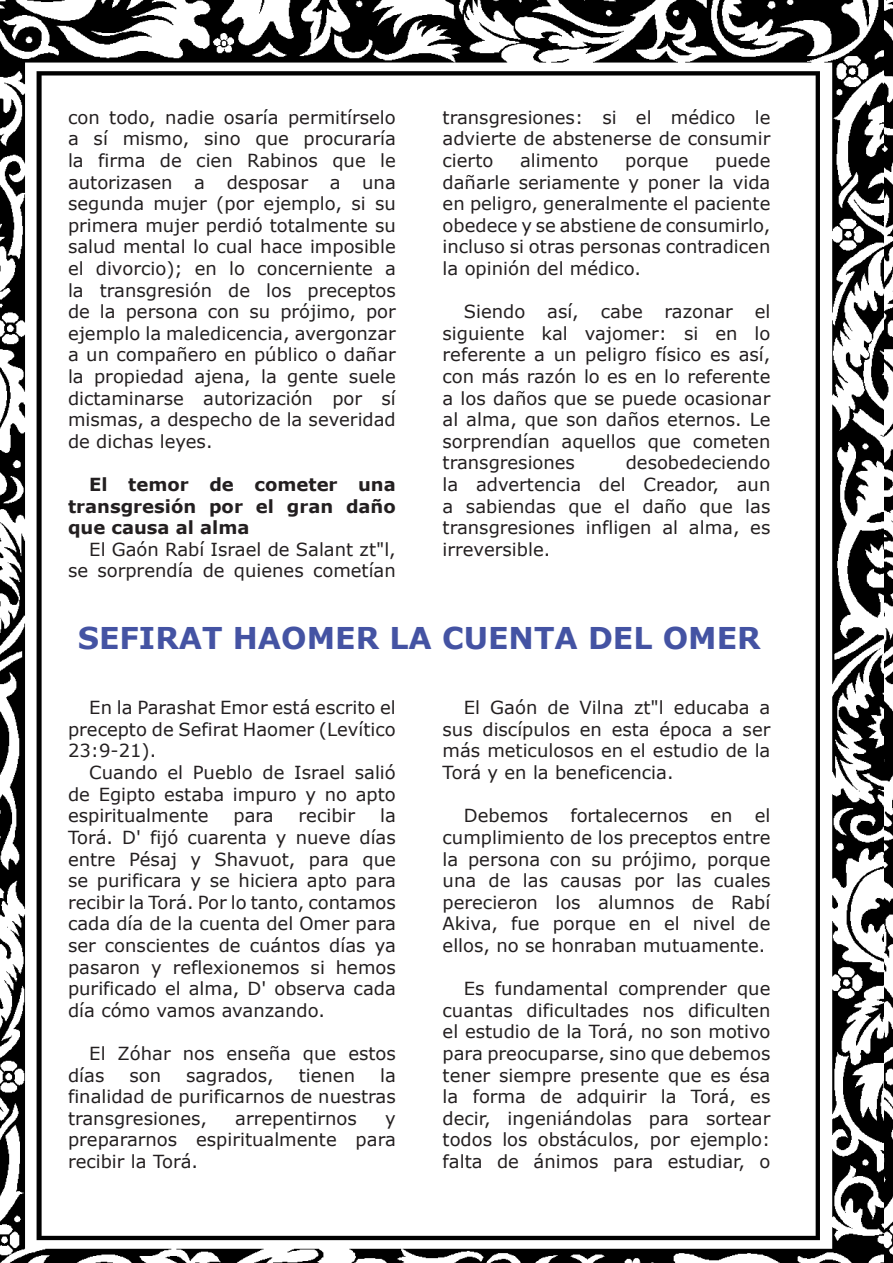
<style>
.page{position:relative;width:893px;height:1263px;background:#fff}
.page>*{position:absolute;margin:0;border:0;box-sizing:border-box;transform-origin:0 0}
.Título_principal{font:700 30px "Verdana";color:#4453a3}
.Texto_2_columnas_84{font:18px/21.6px "Verdana";color:#231f20;text-align:justify}
.Texto_2_columnas_84-2{font:700 18px/21.6px "Verdana";color:#231f20;text-align:justify}
</style>
<div class="page">
<img style="left:0;top:0;width:893px;height:1263px">
<p class="Texto_2_columnas_84" style="left:68px;top:106px;width:329px">con todo, nadie osaría permitírselo a sí mismo, sino que procuraría la firma de cien Rabinos que le autorizasen a desposar a una segunda mujer (por ejemplo, si su primera mujer perdió totalmente su salud mental lo cual hace imposible el divorcio); en lo concerniente a la transgresión de los preceptos de la persona con su prójimo, por ejemplo la maledicencia, avergonzar a un compañero en público o dañar la propiedad ajena, la gente suele dictaminarse autorización por sí mismas, a despecho de la severidad de dichas leyes.</p>
<p class="Texto_2_columnas_84-2" style="left:68px;top:473px;width:329px;text-indent:21px">El temor de cometer una transgresión por el gran daño que causa al alma</p>
<p class="Texto_2_columnas_84" style="left:68px;top:538px;width:329px;text-align:right">El Gaón Rabí Israel de Salant zt"l, se sorprendía de quienes cometían</p>
<p class="Texto_2_columnas_84" style="left:443px;top:106px;width:329px">transgresiones: si el médico le advierte de abstenerse de consumir cierto</p>
<p class="Texto_2_columnas_84" style="left:443px;top:149px;width:329px;text-indent:273px">puede dañarle seriamente y poner la vida en peligro, generalmente el paciente obedece y se abstiene de consumirlo, incluso si otras personas contradicen la opinión del médico.</p>
<p class="Texto_2_columnas_84" style="left:443px;top:301px;width:329px;text-indent:21px">Siendo así, cabe razonar el siguiente kal vajomer: si en lo referente a un peligro físico es así, con más razón lo es en lo referente a los daños que se puede ocasionar al alma, que son daños eternos. Le sorprendían aquellos que cometen transgresiones</p>
<p class="Texto_2_columnas_84" style="left:520px;top:149px;width:80px">alimento</p>
<p class="Texto_2_columnas_84" style="left:625px;top:149px;width:65px">porque</p>
<p class="Texto_2_columnas_84" style="left:443px;top:452px;width:329px;text-indent:183px">desobedeciendo la advertencia del Creador, aun a sabiendas que el daño que las transgresiones infligen al alma, es irreversible.</p>
<p class="Título_principal" style="left:78px;top:617px;width:684px">SEFIRAT HAOMER LA CUENTA DEL OMER</p>
<p class="Texto_2_columnas_84" style="left:68px;top:697px;width:329px;text-indent:21px">En la Parashat Emor está escrito el precepto de Sefirat Haomer (Levítico 23:9-21).</p>
<p class="Texto_2_columnas_84" style="left:68px;top:761px;width:329px;text-indent:21px">Cuando el Pueblo de Israel salió de Egipto estaba impuro y no apto espiritualmente</p>
<p class="Texto_2_columnas_84" style="left:68px;top:805px;width:329px;text-indent:312px">la Torá. D' fijó cuarenta y nueve días entre Pésaj y Shavuot, para que se purificara y se hiciera apto para recibir la Torá. Por lo tanto, contamos cada día de la cuenta del Omer para ser conscientes de cuántos días ya pasaron y reflexionemos si hemos purificado el alma, D' observa cada día cómo vamos avanzando.</p>
<p class="Texto_2_columnas_84" style="left:68px;top:1042px;width:329px;text-indent:21px">El Zóhar nos enseña que estos días</p>
<p class="Texto_2_columnas_84" style="left:233px;top:805px;width:42px">para</p>
<p class="Texto_2_columnas_84" style="left:299px;top:805px;width:58px">recibir</p>
<p class="Texto_2_columnas_84" style="left:68px;top:1064px;width:329px;text-indent:312px">la finalidad de purificarnos de nuestras transgresiones,</p>
<p class="Texto_2_columnas_84" style="left:129px;top:1064px;width:33px">son</p>
<p class="Texto_2_columnas_84" style="left:186px;top:1064px;width:89px">sagrados,</p>
<p class="Texto_2_columnas_84" style="left:299px;top:1064px;width:58px">tienen</p>
<p class="Texto_2_columnas_84" style="left:235px;top:1107px;width:123px">arrepentirnos</p>
<p class="Texto_2_columnas_84" style="left:68px;top:1107px;width:329px;text-indent:317px">y prepararnos espiritualmente para recibir la Torá.</p>
<p class="Texto_2_columnas_84" style="left:443px;top:697px;width:329px;text-indent:21px">El Gaón de Vilna zt"l educaba a sus discípulos en esta época a ser más meticulosos en el estudio de la Torá y en la beneficencia.</p>
<p class="Texto_2_columnas_84" style="left:443px;top:805px;width:329px;text-indent:21px">Debemos fortalecernos en el cumplimiento de los preceptos entre la persona con su prójimo, porque una de las causas por las cuales perecieron los alumnos de Rabí Akiva, fue porque en el nivel de ellos, no se honraban mutuamente.</p>
<p class="Texto_2_columnas_84" style="left:443px;top:977px;width:329px;text-indent:21px">Es fundamental comprender que cuantas dificultades nos dificulten el estudio de la Torá, no son motivo para preocuparse, sino que debemos tener siempre presente que es ésa la forma de adquirir la Torá, es decir, ingeniándolas para sortear todos los obstáculos, por ejemplo: falta de ánimos para estudiar, o</p>
</div>
